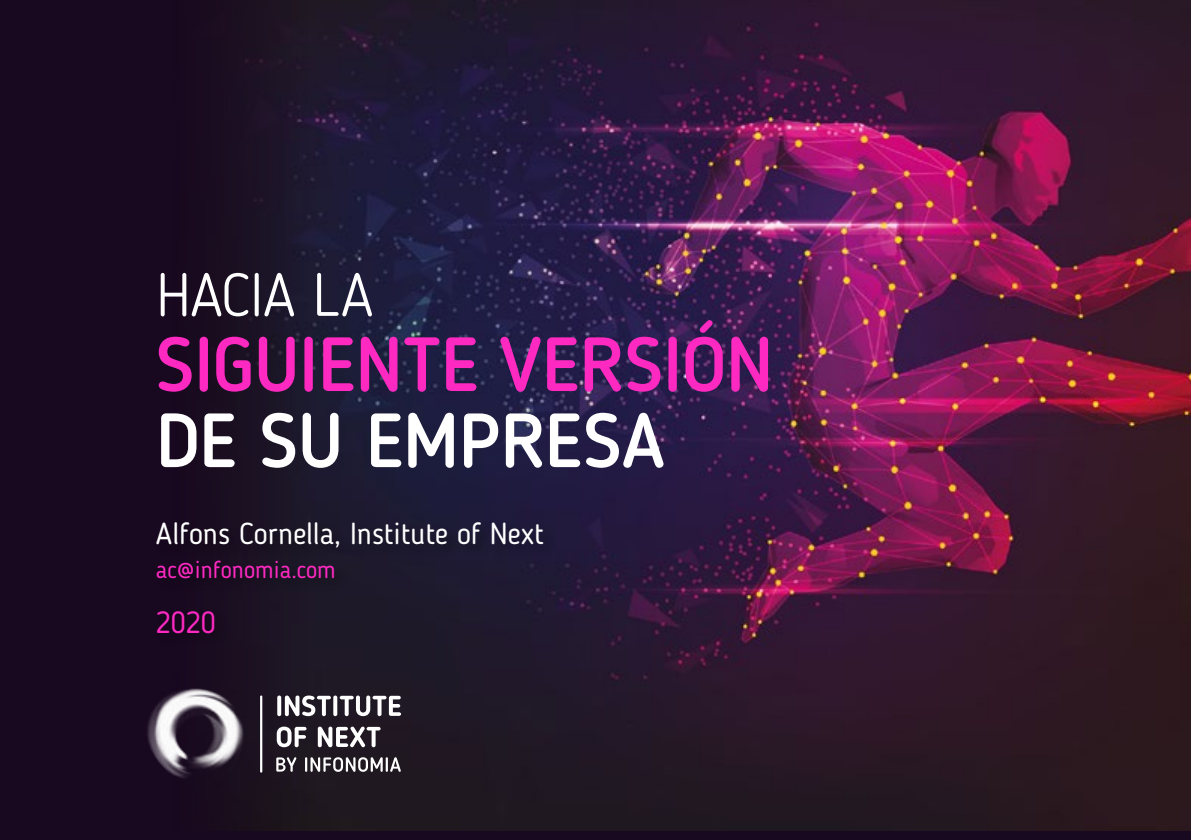
<style>
.page{position:relative;width:1191px;height:840px;background:#fff}
.page>*{position:absolute;margin:0;border:0;box-sizing:border-box;transform-origin:0 0}
.t1{font:500 76px "Blogger Sans";color:#fd29c1}
.t2{font:500 76px "Blogger Sans";color:#fff}
.t3{font:300 60px "Blogger Sans";letter-spacing:-.015em;color:#fff}
.t4{font:30px "Blogger Sans";color:#fff}
.t5{font:30px "Blogger Sans";color:#fd29c1}
.t6{font:24px "Blogger Sans";color:#fd29c1}
</style>
<div class="page">
<div style="left:0;top:0;width:1191px;height:839px;background:#180820"></div>
<img style="left:244px;top:0;width:947px;height:829px">
<hr style="left:260px;top:695px;width:2px;height:77px;background:#fff">
<svg style="left:276px;top:756px;width:20px;height:15px"></svg>
<svg style="left:305px;top:756px;width:96px;height:15px"></svg>
<svg style="left:277px;top:695px;width:4px;height:20px"></svg>
<svg style="left:285px;top:695px;width:46px;height:20px"></svg>
<svg style="left:333px;top:695px;width:4px;height:20px"></svg>
<svg style="left:340px;top:695px;width:61px;height:20px"></svg>
<svg style="left:277px;top:726px;width:29px;height:20px"></svg>
<svg style="left:318px;top:726px;width:62px;height:20px"></svg>
<img style="left:147px;top:680px;width:104px;height:109px">
<div style="left:154px;top:519px;width:403px;height:74px;background:#000;opacity:.29"></div>
<h2 class="t3" style="left:156px;top:259px;width:219px">HACIA LA</h2>
<h1 class="t1" style="left:156px;top:319px;width:619px">SIGUIENTE VERSIÓN</h1>
<h1 class="t2" style="left:156px;top:395px;width:510px">DE SU EMPRESA</h1>
<p class="t4" style="left:156px;top:515px;width:389px">Alfons Cornella, Institute of Next</p>
<p class="t6" style="left:156px;top:555px;width:181px">ac@infonomia.com</p>
<p class="t5" style="left:156px;top:604px;width:61px">2020</p>
</div>
